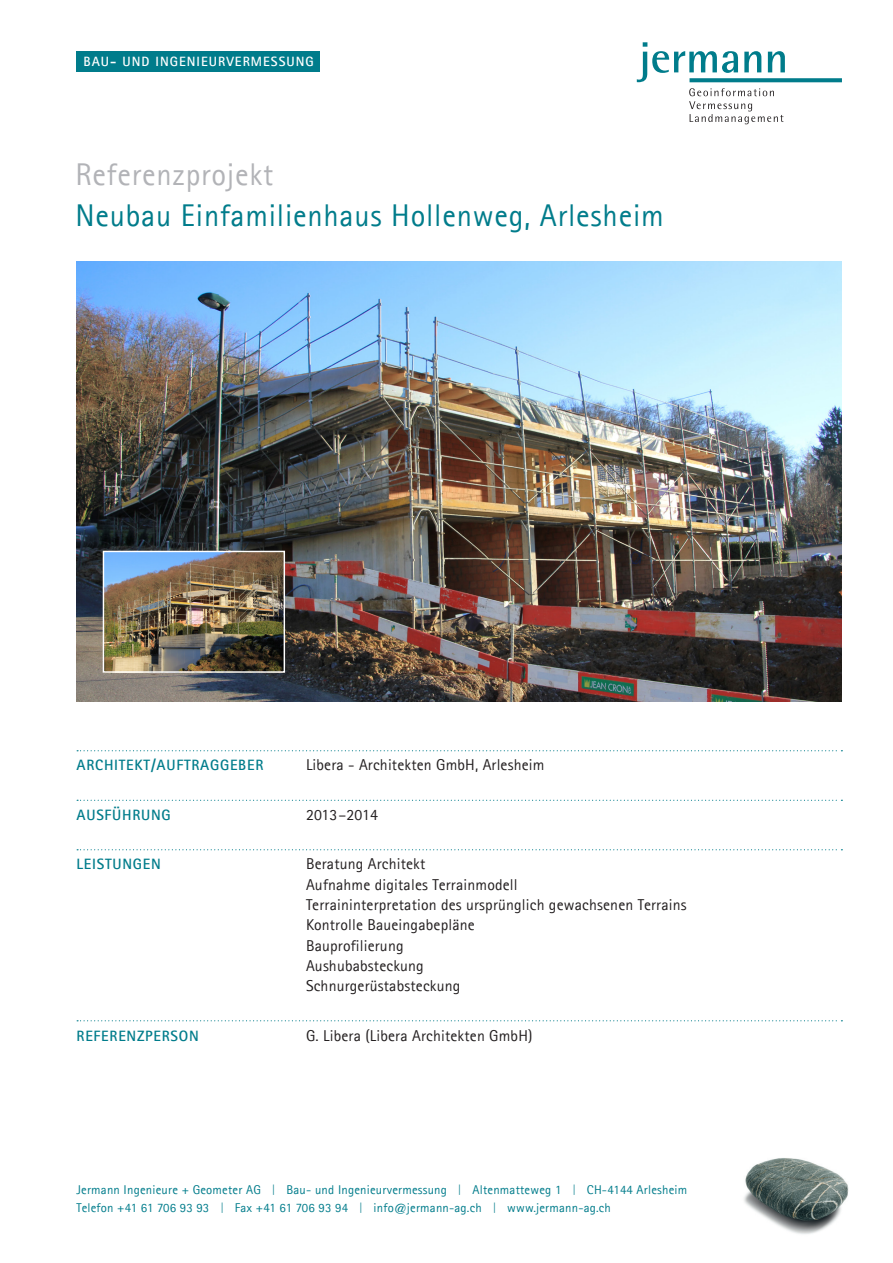
<style>
.page{position:relative;width:893px;height:1263px;background:#fff}
.page>*{position:absolute;margin:0;border:0;box-sizing:border-box;transform-origin:0 0}
.t1{font:31.5px "Agfa Rotis Sans Serif";letter-spacing:.025em;color:#007c8b}
.t2{font:31.5px "Agfa Rotis Sans Serif";letter-spacing:.025em;color:#b2b3b7}
.t3{font:15.75px "Agfa Rotis Sans Serif";letter-spacing:.01em;color:#231f20}
.t4{font:700 15px "Agfa Rotis Sans Serif";letter-spacing:.05em;color:#007c8b}
.t5{font:700 13.5px "Agfa Rotis Sans Serif";letter-spacing:.075em;color:#fff}
.t6{font:12.75px "Agfa Rotis Sans Serif";letter-spacing:.015em;color:#007c8b}
.s1{font-weight:700;font-size:10.2px}
</style>
<div class="page">
<svg style="left:77px;top:750px;width:765px;height:1px"></svg>
<svg style="left:77px;top:800px;width:765px;height:1px"></svg>
<svg style="left:77px;top:849px;width:765px;height:1px"></svg>
<svg style="left:77px;top:1020px;width:765px;height:1px"></svg>
<svg style="left:689px;top:88px;width:94px;height:36px"></svg>
<svg style="left:738px;top:78px;width:104px;height:4px"></svg>
<svg style="left:637px;top:42px;width:101px;height:40px"></svg>
<svg style="left:744px;top:51px;width:17px;height:21px"></svg>
<svg style="left:768px;top:51px;width:17px;height:21px"></svg>
<div style="left:77px;top:51px;width:243px;height:20px;background:#007c8b"></div>
<img style="left:77px;top:261px;width:765px;height:440px">
<img style="left:105px;top:553px;width:178px;height:118px">
<div style="left:103px;top:551px;width:182px;height:122px;border:1px solid #fff"></div>
<img style="left:744px;top:1158px;width:105px;height:76px">
<p class="t5" style="left:83px;top:52px;width:232px">BAU- UND INGENIEURVERMESSUNG</p>
<p class="t2" style="left:75px;top:156px;width:199px">Referenzprojekt</p>
<p class="t1" style="left:75px;top:197px;width:590px">Neubau Einfamilienhaus Hollenweg, Arlesheim</p>
<p class="t4" style="left:77px;top:756px;width:188px">ARCHITEKT/AUFTRAGGEBER</p>
<p class="t3" style="left:306px;top:756px;width:240px">Libera - Architekten GmbH, Arlesheim</p>
<p class="t4" style="left:77px;top:805px;width:96px">AUSFÜHRUNG</p>
<p class="t3" style="left:306px;top:805px;width:73px">2013–2014</p>
<p class="t4" style="left:77px;top:855px;width:86px">LEISTUNGEN</p>
<p class="t3" style="left:306px;top:855px;width:121px">Beratung Architekt</p>
<p class="t3" style="left:306px;top:875px;width:213px">Aufnahme digitales Terrainmodell</p>
<p class="t3" style="left:306px;top:895px;width:382px">Terraininterpretation des ursprünglich gewachsenen Terrains</p>
<p class="t3" style="left:306px;top:916px;width:170px">Kontrolle Baueingabepläne</p>
<p class="t3" style="left:306px;top:936px;width:99px">Bauprofilierung</p>
<p class="t3" style="left:306px;top:956px;width:119px">Aushubabsteckung</p>
<p class="t3" style="left:306px;top:976px;width:156px">Schnurgerüstabsteckung</p>
<p class="t4" style="left:77px;top:1026px;width:124px">REFERENZPERSON</p>
<p class="t3" style="left:306px;top:1026px;width:228px">G. Libera (Libera Architekten GmbH)</p>
<p class="t6" style="left:77px;top:1182px;width:612px">Jermann Ingenieure + Geometer AG <span class="s1">|</span> Bau- und Ingenieurvermessung <span class="s1">|</span> Altenmatteweg 1 <span class="s1">|</span> CH-4144 Arlesheim</p>
<p class="t6" style="left:77px;top:1200px;width:536px">Telefon +41 61 706 93 93 <span class="s1">|</span> Fax +41 61 706 93 94 <span class="s1">|</span> info@jermann-ag.ch <span class="s1">|</span> www.jermann-ag.ch</p>
</div>
